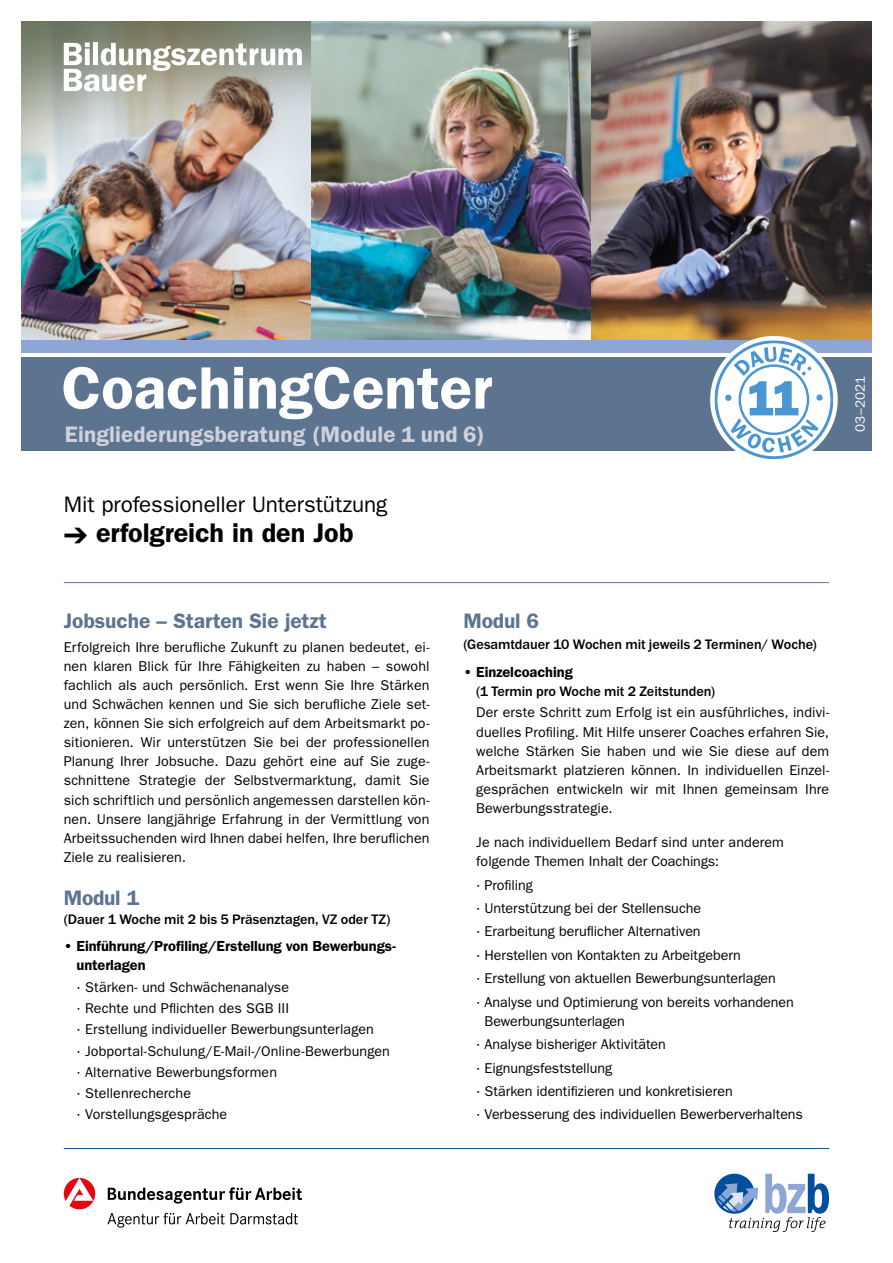
<style>
.page{position:relative;width:893px;height:1263px;background:#fff}
.page>*{position:absolute;margin:0;border:0;box-sizing:border-box;transform-origin:0 0}
.t1{font:600 60px "Franklin Gothic";color:#fff}
.t2{font:600 27px "Franklin Gothic";letter-spacing:-.005em;color:#000}
.t3{font:600 22.5px "Franklin Gothic";letter-spacing:.01em;color:#cfd1dc}
.t4{font:22.5px "Franklin Gothic";letter-spacing:-.005em;color:#000}
.t5{font:600 21px "Franklin Gothic";letter-spacing:-.005em;color:#5d7491}
.t6{font:600 14.7px/19.2px "Franklin Gothic";letter-spacing:-.005em;color:#000}
.t7{font:14.25px/19.2px "Franklin Gothic";color:#000}
.t8{font:700 14.25px "Franklin Gothic";letter-spacing:-.005em;color:#000}
.t9{font:13.5px "Franklin Gothic";letter-spacing:.005em;color:#fff}
</style>
<div class="page">
<img style="left:310px;top:21px;width:281px;height:319px">
<img style="left:21px;top:21px;width:289px;height:319px">
<img style="left:591px;top:21px;width:281px;height:319px">
<div style="left:21px;top:357px;width:851px;height:94px;background:#5d7491"></div>
<div style="left:21px;top:340px;width:851px;height:13px;background:#8da6d6"></div>
<hr style="left:64px;top:1148px;width:765px;height:1px;background:#004f9f">
<svg style="left:714px;top:1174px;width:40px;height:40px"></svg>
<svg style="left:717px;top:1174px;width:112px;height:58px"></svg>
<hr style="left:64px;top:582px;width:765px;height:1px;background:#5d7491">
<div style="left:710px;top:336px;width:128px;height:127px;background:#fff;border-radius:50%"></div>
<svg style="left:714px;top:340px;width:119px;height:119px"></svg>
<div style="left:739px;top:364px;width:70px;height:71px;border:2px solid #4a96d2;border-radius:50%"></div>
<svg style="left:108px;top:1213px;width:190px;height:15px"></svg>
<svg style="left:108px;top:1187px;width:194px;height:16px"></svg>
<svg style="left:64px;top:1178px;width:31px;height:31px"></svg>
<svg style="left:64px;top:43px;width:238px;height:48px"></svg>
<h1 class="t1" style="left:62px;top:353px;width:432px">CoachingCenter</h1>
<h3 class="t3" style="left:65px;top:421px;width:421px">Eingliederungsberatung (Module 1 und 6)</h3>
<h3 class="t4" style="left:64px;top:492px;width:325px">Mit professioneller Unterstützung</h3>
<h2 class="t2" style="left:64px;top:517px;width:291px">➔ erfolgreich in den Job</h2>
<p class="t9" style="left:852px;top:432px;width:58px;rotate:-90deg">03–2021</p>
<h3 class="t5" style="left:64px;top:608px;width:265px">Jobsuche – Starten Sie jetzt</h3>
<p class="t7" style="left:64px;top:637px;width:367px;text-align:justify">Erfolgreich Ihre berufliche Zukunft zu planen bedeutet, ei&shy;nen klaren Blick für Ihre Fähigkeiten zu haben – sowohl fachlich als auch persönlich. Erst wenn Sie Ihre Stärken und Schwächen kennen und Sie sich berufliche Ziele set&shy;zen, können Sie sich erfolgreich auf dem Arbeitsmarkt po&shy;sitionieren. Wir unterstützen Sie bei der professionellen Planung Ihrer Jobsuche. Dazu gehört eine auf Sie zuge&shy;schnittene Strategie der Selbstvermarktung, damit Sie sich schriftlich und persönlich angemessen darstellen kön&shy;nen. Unsere langjährige Erfahrung in der Vermittlung von Arbeitssuchenden wird Ihnen dabei helfen, Ihre beruflichen Ziele zu realisieren.</p>
<h3 class="t5" style="left:64px;top:885px;width:77px">Modul 1</h3>
<p class="t8" style="left:64px;top:911px;width:328px">(Dauer 1 Woche mit 2 bis 5 Präsenztagen, VZ oder TZ)</p>
<p class="t6" style="left:77px;top:937px;width:321px;text-indent:-13px">• Einführung/Profiling/Erstellung von Bewerbungs&shy;unterlagen</p>
<p class="t7" style="left:77px;top:976px;width:315px;line-height:21.3px">· Stärken- und Schwächenanalyse<br>· Rechte und Pflichten des SGB III<br>· Erstellung individueller Bewerbungsunterlagen<br>· Jobportal-Schulung/E-Mail-/Online-Bewerbungen · Alternative Bewerbungsformen<br>· Stellenrecherche<br>· Vorstellungsgespräche</p>
<h3 class="t5" style="left:463px;top:608px;width:77px">Modul 6</h3>
<p class="t8" style="left:463px;top:636px;width:355px">(Gesamtdauer 10 Wochen mit jeweils 2 Terminen/ Woche)</p>
<p class="t6" style="left:463px;top:662px;width:111px">• Einzelcoaching</p>
<p class="t8" style="left:476px;top:683px;width:240px">(1 Termin pro Woche mit 2 Zeitstunden)</p>
<p class="t7" style="left:476px;top:703px;width:354px;text-align:justify">Der erste Schritt zum Erfolg ist ein ausführliches, indivi&shy;duelles Profiling. Mit Hilfe unserer Coaches erfahren Sie, welche Stärken Sie haben und wie Sie diese auf dem Arbeitsmarkt platzieren können. In individuellen Einzel&shy;gesprächen entwickeln wir mit Ihnen gemeinsam Ihre Bewerbungsstrategie.</p>
<p class="t7" style="left:476px;top:833px;width:309px">Je nach individuellem Bedarf sind unter anderem folgende Themen Inhalt der Coachings:</p>
<p class="t7" style="left:476px;top:873px;width:319px;line-height:23.4px">· Profiling<br>· Unterstützung bei der Stellensuche<br>· Erarbeitung beruflicher Alternativen<br>· Herstellen von Kontakten zu Arbeitgebern<br>· Erstellung von aktuellen Bewerbungsunterlagen<br>· Analyse und Optimierung von bereits vorhandenen</p>
<p class="t7" style="left:476px;top:1009px;width:328px;line-height:23.4px;text-indent:8px">Bewerbungsunterlagen<br>· Analyse bisheriger Aktivitäten<br>· Eignungsfeststellung<br>· Stärken identifizieren und konkretisieren<br>· Verbesserung des individuellen Bewerberverhaltens</p>
</div>
